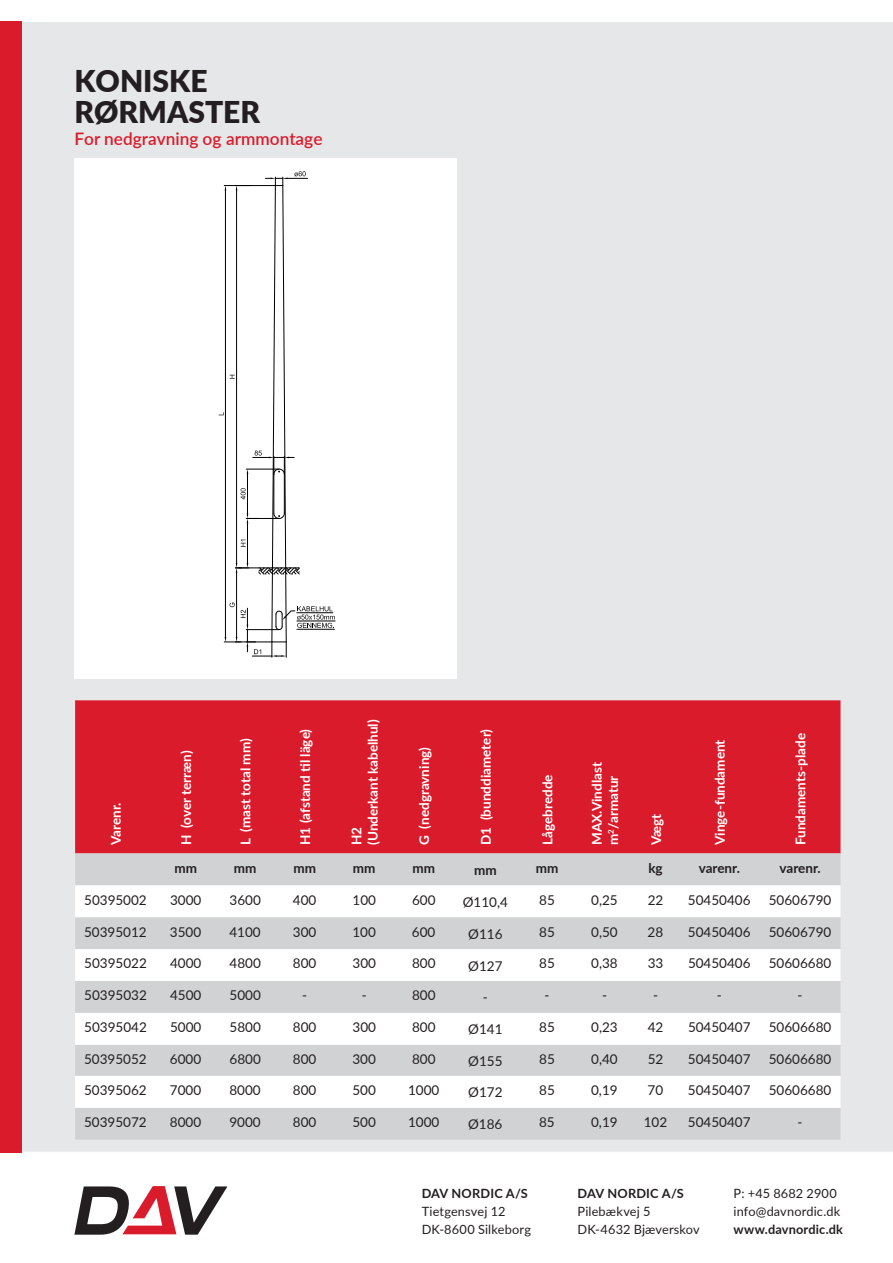
<style>
.page{position:relative;width:893px;height:1263px;background:#fff}
.page>*{position:absolute;margin:0;border:0;box-sizing:border-box;transform-origin:0 0}
.t1{font:900 30px/30.3px "Lato";color:#231f20}
.t2{font:600 17.25px "Lato";color:#da1b2b}
.t3{font:13.5px "Lato";color:#231f20}
.t4{font:700 13.5px/16.5px "Lato";color:#fff}
.t5{font:700 13.5px "Lato";color:#231f20}
.t6{font:12.75px/18px "Lato";letter-spacing:.01em;color:#231f20}
.t7{font:700 12.75px "Lato";letter-spacing:.015em;color:#231f20}
</style>
<div class="page">
<div style="left:21px;top:21px;width:872px;height:1131px;background:#e6e7e9"></div>
<div style="left:0;top:21px;width:21px;height:1131px;background:#da1b2b"></div>
<svg style="left:74px;top:1186px;width:153px;height:49px"></svg>
<div style="left:74px;top:159px;width:383px;height:520px;background:#fff"></div>
<svg style="left:219px;top:171px;width:116px;height:486px"></svg>
<div style="left:75px;top:700px;width:765px;height:153px;background:#da1b2b"></div>
<div style="left:75px;top:853px;width:765px;height:287px;background:#d1d2d4"></div>
<svg style="left:75px;top:885px;width:765px;height:223px"></svg>
<h1 class="t1" style="left:74px;top:67px;width:187px">KONISKE<br>RØRMASTER</h1>
<p class="t2" style="left:74px;top:132px;width:250px">For nedgravning og armmontage</p>
<p class="t4" style="left:109px;top:845px;width:44px;rotate:-90deg">Varenr.</p>
<p class="t4" style="left:179px;top:845px;width:96px;rotate:-90deg">H (over terræn)</p>
<p class="t4" style="left:238px;top:845px;width:108px;rotate:-90deg">L (mast total mm)</p>
<p class="t4" style="left:296px;top:845px;width:118px;rotate:-90deg">H1 (afstand til läge)</p>
<p class="t4" style="left:349px;top:845px;width:127px;rotate:-90deg">H2<br>(Underkant kabelhul)</p>
<p class="t4" style="left:415px;top:845px;width:99px;rotate:-90deg">G (nedgravning)</p>
<p class="t4" style="left:477px;top:845px;width:117px;rotate:-90deg">D1 (bunddiameter)</p>
<p class="t4" style="left:539px;top:845px;width:72px;rotate:-90deg">Lågebredde</p>
<p class="t4" style="left:588px;top:845px;width:84px;rotate:-90deg">MAX.Vindlast m<sup>2</sup>/armatur</p>
<p class="t4" style="left:649px;top:845px;width:33px;rotate:-90deg">Vægt</p>
<p class="t4" style="left:711px;top:845px;width:107px;rotate:-90deg">Vinge-fundament</p>
<p class="t4" style="left:792px;top:845px;width:113px;rotate:-90deg">Fundaments-plade</p>
<p class="t5" style="left:174px;top:862px;width:24px">mm</p>
<p class="t5" style="left:234px;top:862px;width:24px">mm</p>
<p class="t5" style="left:293px;top:862px;width:24px">mm</p>
<p class="t5" style="left:353px;top:862px;width:24px">mm</p>
<p class="t5" style="left:412px;top:862px;width:24px">mm</p>
<p class="t5" style="left:474px;top:864px;width:24px">mm</p>
<p class="t5" style="left:536px;top:862px;width:24px">mm</p>
<p class="t5" style="left:648px;top:862px;width:16px">kg</p>
<p class="t5" style="left:699px;top:862px;width:43px">varenr.</p>
<p class="t5" style="left:779px;top:862px;width:43px">varenr.</p>
<p class="t3" style="left:84px;top:890px;width:64px">50395002</p>
<p class="t3" style="left:170px;top:890px;width:33px">3000</p>
<p class="t3" style="left:230px;top:890px;width:33px">3600</p>
<p class="t3" style="left:293px;top:890px;width:25px">400</p>
<p class="t3" style="left:352px;top:890px;width:25px">100</p>
<p class="t3" style="left:412px;top:890px;width:25px">600</p>
<p class="t3" style="left:463px;top:892px;width:47px">Ø110,4</p>
<p class="t3" style="left:539px;top:895px;width:17px">85</p>
<p class="t3" style="left:591px;top:890px;width:28px">0,25</p>
<p class="t3" style="left:648px;top:895px;width:17px">22</p>
<p class="t3" style="left:688px;top:890px;width:64px">50450406</p>
<p class="t3" style="left:769px;top:890px;width:64px">50606790</p>
<p class="t3" style="left:84px;top:922px;width:64px">50395012</p>
<p class="t3" style="left:170px;top:922px;width:33px">3500</p>
<p class="t3" style="left:229px;top:922px;width:33px">4100</p>
<p class="t3" style="left:293px;top:922px;width:25px">300</p>
<p class="t3" style="left:352px;top:922px;width:25px">100</p>
<p class="t3" style="left:412px;top:922px;width:25px">600</p>
<p class="t3" style="left:468px;top:924px;width:36px">Ø116</p>
<p class="t3" style="left:539px;top:927px;width:17px">85</p>
<p class="t3" style="left:591px;top:922px;width:28px">0,50</p>
<p class="t3" style="left:648px;top:927px;width:17px">28</p>
<p class="t3" style="left:688px;top:922px;width:64px">50450406</p>
<p class="t3" style="left:769px;top:922px;width:64px">50606790</p>
<p class="t3" style="left:84px;top:954px;width:64px">50395022</p>
<p class="t3" style="left:170px;top:954px;width:33px">4000</p>
<p class="t3" style="left:230px;top:954px;width:33px">4800</p>
<p class="t3" style="left:293px;top:954px;width:25px">800</p>
<p class="t3" style="left:352px;top:954px;width:25px">300</p>
<p class="t3" style="left:412px;top:954px;width:25px">800</p>
<p class="t3" style="left:468px;top:956px;width:36px">Ø127</p>
<p class="t3" style="left:539px;top:958px;width:17px">85</p>
<p class="t3" style="left:591px;top:954px;width:28px">0,38</p>
<p class="t3" style="left:648px;top:958px;width:17px">33</p>
<p class="t3" style="left:688px;top:954px;width:64px">50450406</p>
<p class="t3" style="left:769px;top:954px;width:64px">50606680</p>
<p class="t3" style="left:84px;top:986px;width:64px">50395032</p>
<p class="t3" style="left:170px;top:986px;width:33px">4500</p>
<p class="t3" style="left:230px;top:986px;width:33px">5000</p>
<p class="t3" style="left:302px;top:990px;width:7px">-</p>
<p class="t3" style="left:362px;top:990px;width:7px">-</p>
<p class="t3" style="left:412px;top:986px;width:25px">800</p>
<p class="t3" style="left:483px;top:992px;width:7px">-</p>
<p class="t3" style="left:545px;top:990px;width:7px">-</p>
<p class="t3" style="left:602px;top:990px;width:7px">-</p>
<p class="t3" style="left:653px;top:990px;width:7px">-</p>
<p class="t3" style="left:717px;top:990px;width:7px">-</p>
<p class="t3" style="left:798px;top:990px;width:7px">-</p>
<p class="t3" style="left:84px;top:1018px;width:64px">50395042</p>
<p class="t3" style="left:170px;top:1018px;width:33px">5000</p>
<p class="t3" style="left:230px;top:1018px;width:33px">5800</p>
<p class="t3" style="left:293px;top:1018px;width:25px">800</p>
<p class="t3" style="left:352px;top:1018px;width:25px">300</p>
<p class="t3" style="left:412px;top:1018px;width:25px">800</p>
<p class="t3" style="left:468px;top:1020px;width:36px">Ø141</p>
<p class="t3" style="left:539px;top:1022px;width:17px">85</p>
<p class="t3" style="left:591px;top:1018px;width:28px">0,23</p>
<p class="t3" style="left:648px;top:1018px;width:17px">42</p>
<p class="t3" style="left:688px;top:1018px;width:64px">50450407</p>
<p class="t3" style="left:769px;top:1018px;width:64px">50606680</p>
<p class="t3" style="left:84px;top:1049px;width:64px">50395052</p>
<p class="t3" style="left:170px;top:1049px;width:33px">6000</p>
<p class="t3" style="left:229px;top:1049px;width:33px">6800</p>
<p class="t3" style="left:293px;top:1049px;width:25px">800</p>
<p class="t3" style="left:352px;top:1049px;width:25px">300</p>
<p class="t3" style="left:412px;top:1049px;width:25px">800</p>
<p class="t3" style="left:468px;top:1051px;width:36px">Ø155</p>
<p class="t3" style="left:539px;top:1054px;width:17px">85</p>
<p class="t3" style="left:591px;top:1049px;width:28px">0,40</p>
<p class="t3" style="left:648px;top:1054px;width:17px">52</p>
<p class="t3" style="left:688px;top:1049px;width:64px">50450407</p>
<p class="t3" style="left:769px;top:1049px;width:64px">50606680</p>
<p class="t3" style="left:84px;top:1081px;width:64px">50395062</p>
<p class="t3" style="left:170px;top:1081px;width:33px">7000</p>
<p class="t3" style="left:229px;top:1081px;width:33px">8000</p>
<p class="t3" style="left:293px;top:1081px;width:25px">800</p>
<p class="t3" style="left:352px;top:1081px;width:25px">500</p>
<p class="t3" style="left:408px;top:1081px;width:33px">1000</p>
<p class="t3" style="left:468px;top:1083px;width:36px">Ø172</p>
<p class="t3" style="left:539px;top:1085px;width:17px">85</p>
<p class="t3" style="left:591px;top:1081px;width:28px">0,19</p>
<p class="t3" style="left:648px;top:1081px;width:17px">70</p>
<p class="t3" style="left:688px;top:1081px;width:64px">50450407</p>
<p class="t3" style="left:769px;top:1081px;width:64px">50606680</p>
<p class="t3" style="left:84px;top:1112px;width:64px">50395072</p>
<p class="t3" style="left:170px;top:1112px;width:33px">8000</p>
<p class="t3" style="left:229px;top:1112px;width:33px">9000</p>
<p class="t3" style="left:293px;top:1112px;width:25px">800</p>
<p class="t3" style="left:352px;top:1112px;width:25px">500</p>
<p class="t3" style="left:408px;top:1112px;width:33px">1000</p>
<p class="t3" style="left:468px;top:1114px;width:36px">Ø186</p>
<p class="t3" style="left:539px;top:1117px;width:17px">85</p>
<p class="t3" style="left:591px;top:1112px;width:28px">0,19</p>
<p class="t3" style="left:644px;top:1112px;width:25px">102</p>
<p class="t3" style="left:688px;top:1112px;width:64px">50450407</p>
<p class="t3" style="left:797px;top:1117px;width:7px">-</p>
<p class="t7" style="left:422px;top:1186px;width:108px">DAV NORDIC A/S</p>
<p class="t6" style="left:422px;top:1203px;width:111px">Tietgensvej 12<br>DK-8600 Silkeborg</p>
<p class="t7" style="left:578px;top:1186px;width:108px">DAV NORDIC A/S</p>
<p class="t6" style="left:578px;top:1203px;width:124px">Pilebækvej 5<br>DK-4632 Bjæverskov</p>
<p class="t6" style="left:733px;top:1185px;width:108px">P: +45 8682 2900 info@davnordic.dk</p>
<p class="t7" style="left:733px;top:1222px;width:111px">www.davnordic.dk</p>
</div>
